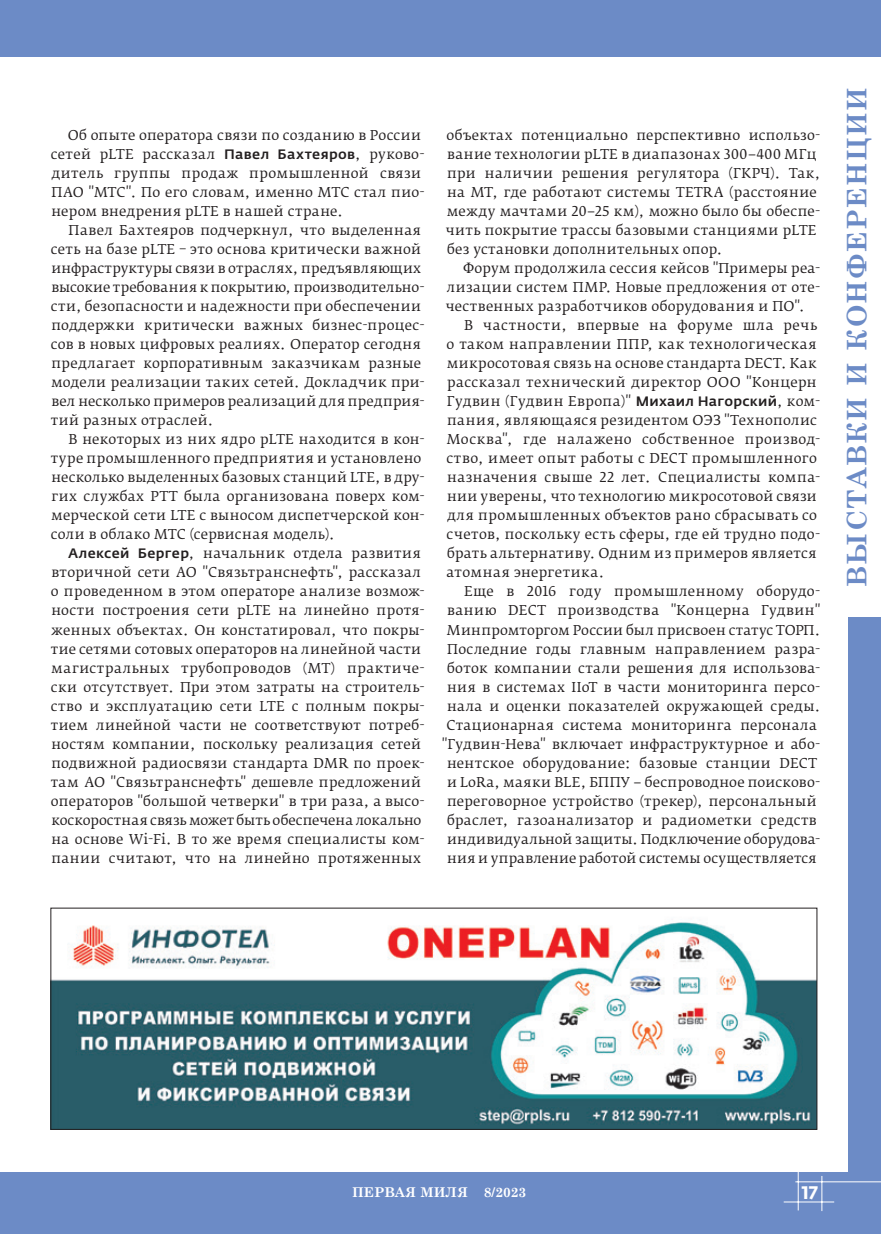
<style>
.page{position:relative;width:881px;height:1234px;background:#fff}
.page>*{position:absolute;margin:0;border:0;box-sizing:border-box;transform-origin:0 0}
.t1{font:700 27px "Century Schoolbook";letter-spacing:.05em;color:#6c8bc6}
.t2{font:700 18px "Fedra Sans Pro";color:#fff}
.t3{font:13.5px/19px "Fedra Serif B Pro";letter-spacing:.02em;color:#231f20}
.t4{font:700 13.5px "Century Schoolbook";color:#fff}
.s1{font-family:"Fedra Sans Alt Pro";font-weight:500}
</style>
<div class="page">
<div style="left:0;top:0;width:880px;height:57px;background:#6c8bc6"></div>
<div style="left:0;top:1172px;width:880px;height:61px;background:#6c8bc6"></div>
<div style="left:847px;top:0;width:33px;height:1233px;background:#6c8bc6"></div>
<hr style="left:783px;top:1201px;width:50px;height:1px;background:#fff">
<hr style="left:797px;top:1171px;width:1px;height:39px;background:#fff">
<hr style="left:821px;top:1175px;width:1px;height:35px;background:#fff">
<hr style="left:795px;top:1181px;width:85px;height:1px;background:#fff">
<div style="left:846px;top:57px;width:34px;height:560px;background:#fff"></div>
<img style="left:52px;top:922px;width:763px;height:205px">
<p class="t3" style="left:51px;top:125px;width:375px;text-indent:17px">Об опыте оператора связи по созданию в России сетей pLTE рассказал <span class="s1">Павел Бахтеяров</span>, руково&shy;дитель группы продаж промышленной связи ПАО "МТС". По его словам, именно МТС стал пио&shy;нером внедрения pLTE в нашей стране.</p>
<p class="t3" style="left:51px;top:220px;width:375px;text-indent:18px">Павел Бахтеяров подчеркнул, что выделенная сеть на базе pLTE – это основа критически важной инфраструктуры связи в отраслях, предъявляющих высокие требования к покрытию, производительно&shy;сти, безопасности и надежности при обеспечении поддержки критически важных бизнес-процес&shy;сов в новых цифровых реалиях. Оператор сегодня предлагает корпоративным заказчикам разные модели реализации таких сетей. Докладчик при&shy;вел несколько примеров реализаций для предприя&shy;тий разных отраслей.</p>
<p class="t3" style="left:51px;top:430px;width:375px;text-indent:17px">В некоторых из них ядро pLTE находится в кон&shy;туре промышленного предприятия и установлено несколько выделенных базовых станций LTE, в дру&shy;гих службах PTT была организована поверх ком&shy;мерческой сети LTE c выносом диспетчерской кон&shy;соли в облако МТС (сервисная модель).</p>
<p class="t3" style="left:51px;top:544px;width:375px;text-indent:17px"><span class="s1">Алексей Бергер</span>, начальник отдела развития вторичной сети АО "Связьтранснефть", рассказал о проведенном в этом операторе анализе возмож&shy;ности построения сети pLTE на линейно протя&shy;женных объектах. Он констатировал, что покры&shy;тие сетями сотовых операторов на линейной части магистральных трубопроводов (МТ) практиче&shy;ски отсутствует. При этом затраты на строитель&shy;ство и эксплуатацию сети LTE с полным покры&shy;тием линейной части не соответствуют потреб&shy;ностям компании, поскольку реализация сетей подвижной радиосвязи стандарта DMR по проек&shy;там АО "Связьтранснефть" дешевле предложений операторов "большой четверки" в три раза, а высо&shy;коскоростная связь может быть обеспечена локально на основе Wi-Fi. В то же время специалисты ком&shy;пании считают, что на линейно протяженных</p>
<p class="t3" style="left:445px;top:125px;width:376px">объектах потенциально перспективно использо&shy;вание технологии pLTE в диапазонах 300−400 МГц при наличии решения регулятора (ГКРЧ). Так, на МТ, где работают системы TETRA (расстояние между мачтами 20−25 км), можно было бы обеспе&shy;чить покрытие трассы базовыми станциями pLTE без установки дополнительных опор.</p>
<p class="t3" style="left:445px;top:258px;width:376px;text-align:justify;text-indent:18px">Форум продолжила сессия кейсов "Примеры реа&shy;лизации систем ПМР. Новые предложения от оте&shy;чественных разработчиков оборудования и ПО".</p>
<p class="t3" style="left:446px;top:315px;width:375px;text-indent:17px">В частности, впервые на форуме шла речь о таком направлении ППР, как технологическая микросотовая связь на основе стандарта DECT. Как рассказал технический директор ООО "Концерн Гудвин (Гудвин Европа)" <span class="s1">Михаил Нагорский</span>, ком&shy;пания, являющаяся резидентом ОЭЗ "Технополис Москва", где налажено собственное производ&shy;ство, имеет опыт работы с DECT промышленного назначения свыше 22 лет. Специалисты компа&shy;нии уверены, что технологию микросотовой связи для промышленных объектов рано сбрасывать со счетов, поскольку есть сферы, где ей трудно подо&shy;брать альтернативу. Одним из примеров является атомная энергетика.</p>
<p class="t3" style="left:441px;top:582px;width:380px;text-align:right">Еще в 2016 году промышленному оборудо&shy;ванию DECT производства "Концерна Гудвин" Минпромторгом России был присвоен статус ТОРП.<br>Последние годы главным направлением разра&shy;боток компании стали решения для использова&shy;ния в системах IIoT в части мониторинга персо&shy;нала и оценки показателей окружающей среды.<br>Стационарная система мониторинга персонала "Гудвин-Нева" включает инфраструктурное и або&shy;нентское оборудование: базовые станции DECT и LoRa, маяки BLE, БППУ − беспроводное поисково&shy;переговорное устройство (трекер), персональный браслет, газоанализатор и радиометки средств индивидуальной защиты. Подключение оборудова&shy;ния и управление работой системы осуществляется</p>
<h1 class="t1" style="left:835px;top:586px;width:501px;rotate:-90deg">ВЫСТАВКИ И КОНФЕРЕНЦИИ</h1>
<p class="t4" style="left:352px;top:1181px;width:176px">ПЕРВАЯ МИЛЯ 8/2023</p>
<h2 class="t2" style="left:801px;top:1180px;width:18px">17</h2>
</div>
